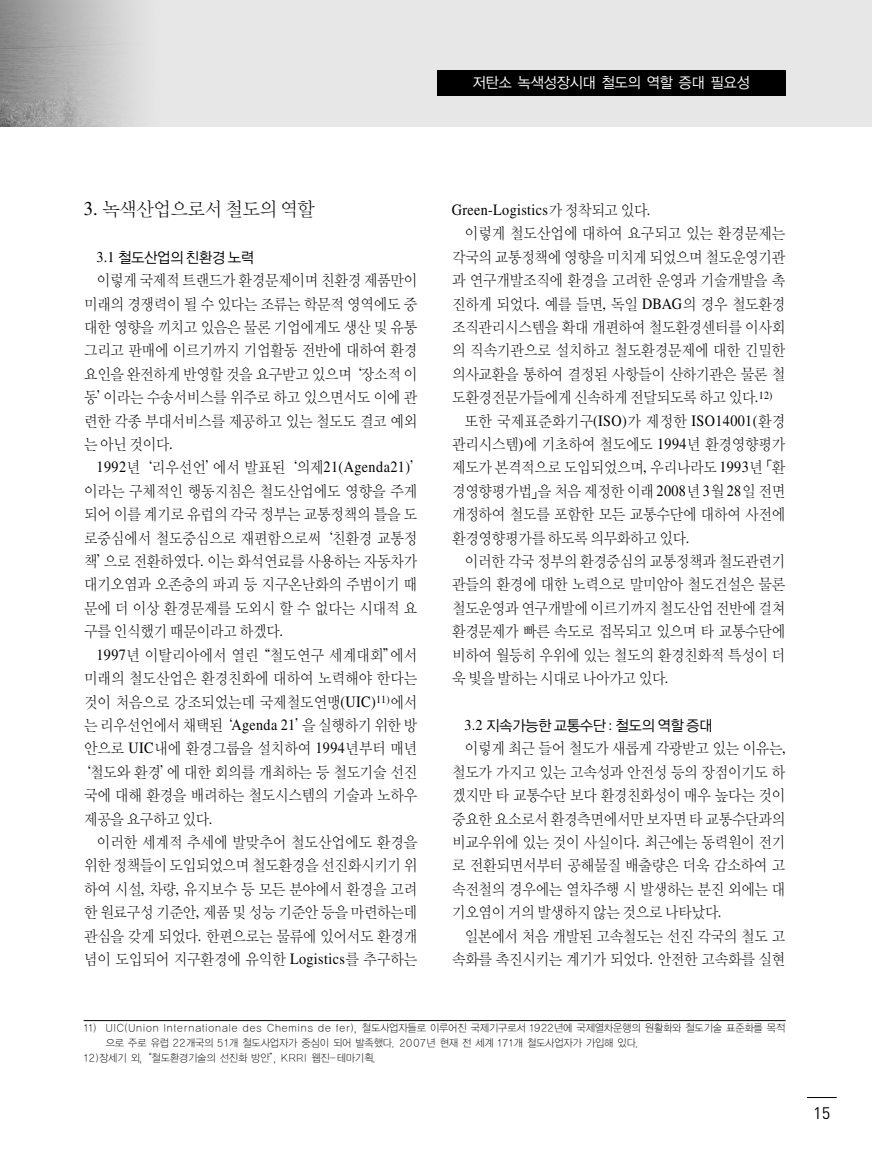
<style>
.page{position:relative;width:872px;height:1169px;background:#fff}
.page>*{position:absolute;margin:0;border:0;box-sizing:border-box;transform-origin:0 0}
.t1{font:19.5px "Y Mj O11";letter-spacing:-.08em;color:#000;scale:.95 1}
.t2{font:16.5px "DIN";color:#000}
.t3{font:15.75px/23.4px "Y Mj O11";letter-spacing:-.065em;color:#000;text-align:justify;scale:.9 1}
.t4{font:15.75px "Times";letter-spacing:.025em;color:#000;scale:.9 1}
.t5{font:15.75px "Y Mj O11";letter-spacing:-.045em;color:#000;scale:.9 1}
.t6{font:15.75px "Y Mj O11";letter-spacing:-.03em;color:#000;scale:.9 1}
.t7{font:15.75px "Y Mj O11";letter-spacing:-.04em;color:#000;scale:.9 1}
.t8{font:15px "YGO12";letter-spacing:-.085em;color:#000;scale:.95 1}
.t9{font:15px "YGO12";letter-spacing:-.085em;color:#fff;scale:.95 1}
.t10{font:10.5px "YGO11";letter-spacing:-.085em;color:#000;scale:.95 1}
.t11{font:10.5px "YGO11";letter-spacing:-.025em;color:#000;scale:.95 1}
.s1{font-family:"Times"}
.s2{font-family:"Y Mj O11"}
</style>
<div class="page">
<hr style="left:806px;top:1097px;width:30px;height:1px;background:#000">
<img style="left:0;top:0;width:872px;height:127px">
<div style="left:437px;top:70px;width:348px;height:26px;background:#000"></div>
<hr style="left:84px;top:1020px;width:701px;height:1px;background:#000">
<p class="t9" style="left:472px;top:76px;width:294px">저탄소 녹색성장시대 철도의 역할 증대 필요성</p>
<p class="t1" style="left:84px;top:200px;width:245px"><span class="s1">3.</span> 녹색산업으로서 철도의 역할</p>
<p class="t8" style="left:96px;top:250px;width:168px"><span class="s1">3.1</span> 철도산업의 친환경 노력</p>
<p class="t3" style="left:84px;top:270px;width:372px;text-indent:13px">이렇게 국제적 트랜드가 환경문제이며 친환경 제품만이 미래의 경쟁력이 될 수 있다는 조류는 학문적 영역에도 중 대한 영향을 끼치고 있음은 물론 기업에게도 생산 및 유통 그리고 판매에 이르기까지 기업활동 전반에 대하여 환경 요인을 완전하게 반영할 것을 요구받고 있으며‘장소적 이 동’이라는 수송서비스를 위주로 하고 있으면서도 이에 관 련한 각종 부대서비스를 제공하고 있는 철도도 결코 예외 는 아닌 것이다<span class="s1">.</span></p>
<p class="t4" style="left:96px;top:461px;width:366px">1992<span class="s2">년‘리우선언’에서 발표된‘의제</span>21(Agenda21)<span class="s2">’</span></p>
<p class="t3" style="left:84px;top:480px;width:372px">이라는 구체적인 행동지침은 철도산업에도 영향을 주게 되어 이를 계기로 유럽의 각국 정부는 교통정책의 틀을 도 로중심에서 철도중심으로 재편함으로써‘친환경 교통정 책’으로 전환하였다<span class="s1">.</span> 이는 화석연료를 사용하는 자동차가 대기오염과 오존층의 파괴 등 지구온난화의 주범이기 때 문에 더 이상 환경문제를 도외시 할 수 없다는 시대적 요 구를 인식했기 때문이라고 하겠다<span class="s1">.</span></p>
<p class="t7" style="left:96px;top:648px;width:358px"><span class="s1">1997</span>년 이탈리아에서 열린“철도연구 세계대회”에서</p>
<p class="t3" style="left:84px;top:667px;width:372px">미래의 철도산업은 환경친화에 대하여 노력해야 한다는</p>
<p class="t3" style="left:84px;top:691px;width:372px">것이 처음으로 강조되었는데 국제철도연맹<span class="s1">(UIC)</span><sup>11)</sup>에서</p>
<p class="t3" style="left:84px;top:714px;width:372px">는 리우선언에서 채택된‘<span class="s1">Agenda 21</span>’을 실행하기 위한 방</p>
<p class="t3" style="left:84px;top:738px;width:372px">안으로 <span class="s1">UIC</span>내에 환경그룹을 설치하여 <span class="s1">1994</span>년부터 매년</p>
<p class="t3" style="left:77px;top:761px;width:380px">‘철도와 환경’에 대한 회의를 개최하는 등 철도기술 선진</p>
<p class="t3" style="left:84px;top:784px;width:372px">국에 대해 환경을 배려하는 철도시스템의 기술과 노하우</p>
<p class="t3" style="left:84px;top:808px;width:144px">제공을 요구하고 있다<span class="s1">.</span></p>
<p class="t5" style="left:96px;top:835px;width:358px">이러한 세계적 추세에 발맞추어 철도산업에도 환경을</p>
<p class="t3" style="left:84px;top:855px;width:372px">위한 정책들이 도입되었으며 철도환경을 선진화시키기 위</p>
<p class="t3" style="left:84px;top:878px;width:372px">하여 시설<span class="s1">,</span> 차량<span class="s1">,</span> 유지보수 등 모든 분야에서 환경을 고려</p>
<p class="t3" style="left:84px;top:901px;width:372px">한 원료구성 기준안<span class="s1">,</span> 제품 및 성능 기준안 등을 마련하는데</p>
<p class="t3" style="left:84px;top:925px;width:372px">관심을 갖게 되었다<span class="s1">.</span> 한편으로는 물류에 있어서도 환경개</p>
<p class="t3" style="left:84px;top:948px;width:372px">념이 도입되어 지구환경에 유익한 <span class="s1">Logistics</span>를 추구하는</p>
<p class="t4" style="left:451px;top:204px;width:222px">Green-Logistics<span class="s2">가정착되고있다</span>.</p>
<p class="t5" style="left:464px;top:226px;width:358px">이렇게 철도산업에 대하여 요구되고 있는 환경문제는</p>
<p class="t3" style="left:451px;top:246px;width:372px">각국의 교통정책에 영향을 미치게 되었으며 철도운영기관</p>
<p class="t3" style="left:451px;top:270px;width:372px">과 연구개발조직에 환경을 고려한 운영과 기술개발을 촉</p>
<p class="t3" style="left:451px;top:293px;width:372px">진하게 되었다<span class="s1">.</span> 예를 들면<span class="s1">,</span> 독일 <span class="s1">DBAG</span>의 경우 철도환경</p>
<p class="t3" style="left:451px;top:316px;width:372px">조직관리시스템을 확대 개편하여 철도환경센터를 이사회</p>
<p class="t3" style="left:451px;top:340px;width:372px">의 직속기관으로 설치하고 철도환경문제에 대한 긴밀한</p>
<p class="t3" style="left:451px;top:363px;width:372px">의사교환을 통하여 결정된 사항들이 산하기관은 물론 철</p>
<p class="t3" style="left:451px;top:387px;width:358px">도환경전문가들에게 신속하게 전달되도록 하고 있다<span class="s1">.</span><sup>12)</sup></p>
<p class="t6" style="left:464px;top:414px;width:358px">또한 국제표준화기구<span class="s1">(ISO)</span>가 제정한 <span class="s1">ISO14001(</span>환경</p>
<p class="t3" style="left:451px;top:433px;width:372px">관리시스템<span class="s1">)</span>에 기초하여 철도에도 <span class="s1">1994</span>년 환경영향평가</p>
<p class="t3" style="left:451px;top:457px;width:372px">제도가 본격적으로 도입되었으며<span class="s1">,</span> 우리나라도 <span class="s1">1993</span>년「환</p>
<p class="t3" style="left:451px;top:480px;width:372px">경영향평가법」을처음제정한이래<span class="s1">2008</span>년<span class="s1">3</span>월<span class="s1">28</span>일 전면</p>
<p class="t3" style="left:451px;top:504px;width:372px">개정하여 철도를 포함한 모든 교통수단에 대하여 사전에</p>
<p class="t3" style="left:451px;top:527px;width:265px">환경영향평가를 하도록 의무화하고 있다<span class="s1">.</span></p>
<p class="t3" style="left:464px;top:550px;width:358px">이러한 각국 정부의 환경중심의 교통정책과 철도관련기</p>
<p class="t3" style="left:451px;top:574px;width:372px">관들의 환경에 대한 노력으로 말미암아 철도건설은 물론</p>
<p class="t3" style="left:451px;top:597px;width:372px">철도운영과 연구개발에 이르기까지 철도산업 전반에 걸쳐</p>
<p class="t3" style="left:451px;top:621px;width:372px">환경문제가 빠른 속도로 접목되고 있으며 타 교통수단에</p>
<p class="t3" style="left:451px;top:644px;width:372px">비하여 월등히 우위에 있는 철도의 환경친화적 특성이 더</p>
<p class="t3" style="left:451px;top:667px;width:242px">욱 빛을 발하는 시대로 나아가고 있다<span class="s1">.</span></p>
<p class="t8" style="left:464px;top:718px;width:263px"><span class="s1">3.2</span> 지속가능한 교통수단 <span class="s1">:</span> 철도의 역할 증대</p>
<p class="t3" style="left:451px;top:738px;width:372px;text-indent:13px">이렇게 최근 들어 철도가 새롭게 각광받고 있는 이유는<span class="s1">, </span>철도가 가지고 있는 고속성과 안전성 등의 장점이기도 하 겠지만 타 교통수단 보다 환경친화성이 매우 높다는 것이 중요한 요소로서 환경측면에서만 보자면 타 교통수단과의 비교우위에 있는 것이 사실이다<span class="s1">.</span> 최근에는 동력원이 전기 로 전환되면서부터 공해물질 배출량은 더욱 감소하여 고 속전철의 경우에는 열차주행 시 발생하는 분진 외에는 대 기오염이 거의 발생하지 않는 것으로 나타났다<span class="s1">.</span></p>
<p class="t3" style="left:451px;top:925px;width:372px;text-align:right">일본에서 처음 개발된 고속철도는 선진 각국의 철도 고 속화를 촉진시키는 계기가 되었다<span class="s1">.</span> 안전한 고속화를 실현</p>
<p class="t11" style="left:84px;top:1023px;width:740px">11) UIC(Union Internationale des Chemins de fer), 철도사업자들로 이루어진 국제기구로서 1922년에 국제열차운행의 원활화와 철도기술 표준화를 목적</p>
<p class="t10" style="left:105px;top:1038px;width:562px">으로 주로 유럽 22개국의 51개 철도사업자가 중심이 되어 발족했다. 2007년 현재 전 세계 171개 철도사업자가 가입해 있다.</p>
<p class="t10" style="left:84px;top:1053px;width:309px">12)장세기 외, “철도환경기술의 선진화 방안”, KRRI 웹진-테마기획.</p>
<p class="t2" style="left:813px;top:1106px;width:19px">15</p>
</div>
